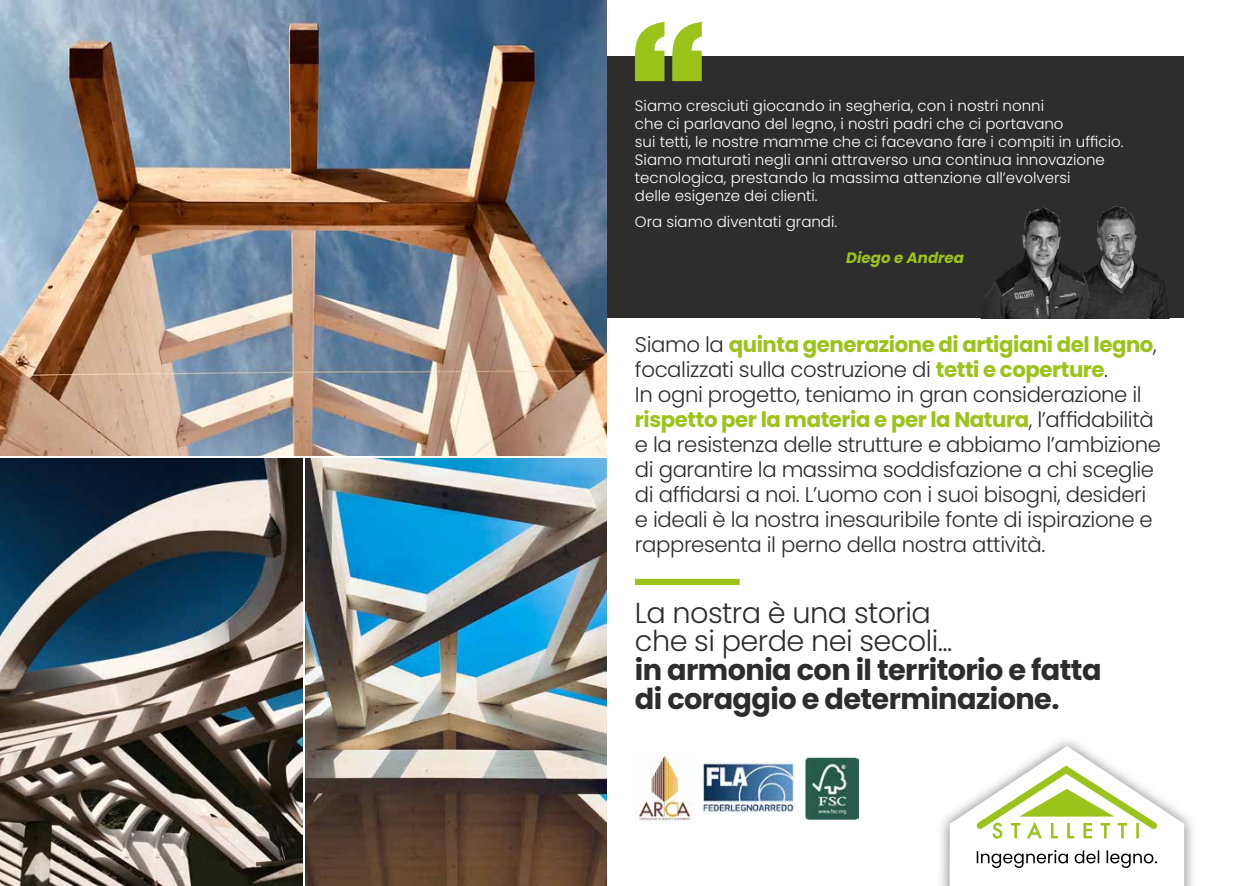
<style>
.page{position:relative;width:1241px;height:886px;background:#fff}
.page>*{position:absolute;margin:0;border:0;box-sizing:border-box;transform-origin:0 0}
.t1{font:700 28.75px/28.8px "Poppins";letter-spacing:-.02em;color:#2d2d2d}
.t2{font:300 28.75px/28.8px "Poppins";letter-spacing:-.02em;color:#2d2d2d}
.t3{font:300 21.25px/25px "Poppins";letter-spacing:-.02em;color:#2d2d2d}
.t4{font:300 15px/18px "Poppins";color:#fff}
.t5{font:italic 700 15px "Poppins";color:#9bc31a}
.s1{font-weight:700;color:#9bc31a}
</style>
<div class="page">
<div style="left:936px;top:734px;width:260px;height:152px;background:#000;opacity:.51"></div>
<svg style="left:949px;top:746px;width:234px;height:140px"></svg>
<div style="left:535px;top:56px;width:648px;height:262px;background:#2d2d2d"></div>
<svg style="left:635px;top:22px;width:66px;height:59px"></svg>
<img style="left:1096px;top:206px;width:71px;height:112px">
<img style="left:983px;top:206px;width:113px;height:112px">
<img style="left:0;top:1px;width:606px;height:454px">
<img style="left:0;top:459px;width:302px;height:427px">
<img style="left:306px;top:459px;width:300px;height:427px">
<div style="left:635px;top:579px;width:104px;height:6px;background:#9bc31a"></div>
<img style="left:635px;top:752px;width:58px;height:72px">
<img style="left:702px;top:762px;width:92px;height:51px">
<img style="left:805px;top:757px;width:53px;height:62px">
<p class="t4" style="left:635px;top:97px;width:490px">Siamo cresciuti giocando in segheria, con i nostri nonni<br>che ci parlavano del legno, i nostri padri che ci portavano<br>sui tetti, le nostre mamme che ci facevano fare i compiti in ufficio.<br>Siamo maturati negli anni attraverso una continua innovazione tecnologica, prestando la massima attenzione all’evolversi<br>delle esigenze dei clienti.</p>
<p class="t4" style="left:635px;top:213px;width:204px">Ora siamo diventati grandi.</p>
<p class="t5" style="left:846px;top:249px;width:119px">Diego e Andrea</p>
<p class="t3" style="left:635px;top:332px;width:527px">Siamo la <span class="s1">quinta generazione di artigiani del legno</span>, focalizzati sulla costruzione di <span class="s1">tetti e coperture</span>.<br>In ogni progetto, teniamo in gran considerazione il <span class="s1">rispetto per la materia e per la Natura</span>, l’affidabilità e la resistenza delle strutture e abbiamo l’ambizione di garantire la massima soddisfazione a chi sceglie di affidarsi a noi. L’uomo con i suoi bisogni, desideri e ideali è la nostra inesauribile fonte di ispirazione e rappresenta il perno della nostra attività.</p>
<h1 class="t2" style="left:635px;top:598px;width:319px">La nostra è una storia che si perde nei secoli...</h1>
<h1 class="t1" style="left:635px;top:656px;width:468px">in armonia con il territorio e fatta di coraggio e determinazione.</h1>
</div>
